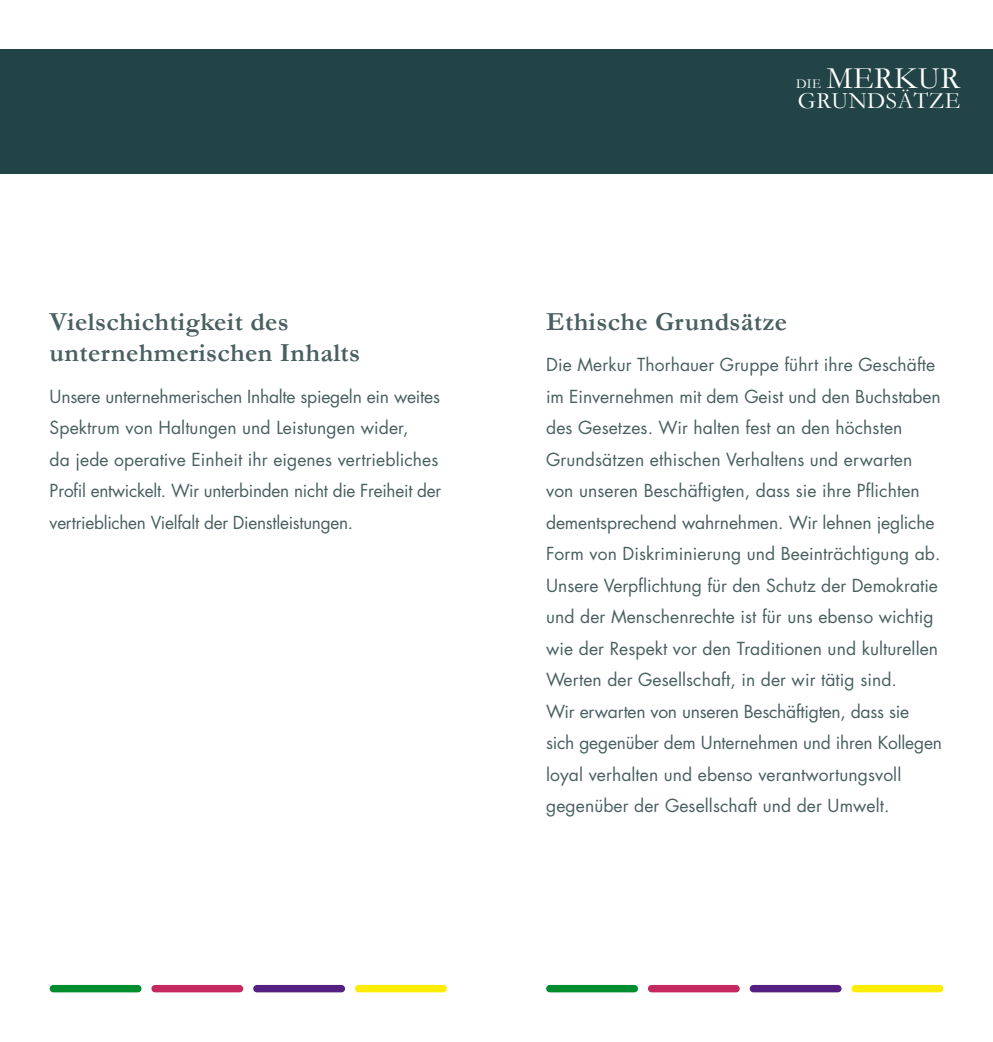
<style>
.page{position:relative;width:993px;height:1042px;background:#fff}
.page>*{position:absolute;margin:0;border:0;box-sizing:border-box;transform-origin:0 0}
.t1{font:31.32px "Garamond";letter-spacing:.015em;color:#fff}
.t2{font:700 26.25px/31.5px "Garamond";letter-spacing:.015em;color:#495f61}
.t3{font:23.62px "Garamond";letter-spacing:.015em;color:#fff}
.t4{font:17.5px/31.5px "Futura";letter-spacing:.005em;color:#495f61}
.t5{font:17.5px/31.5px "Futura";letter-spacing:-.015em;color:#495f61}
.t6{font:13.65px "Garamond";color:#fff}
</style>
<div class="page">
<div style="left:0;top:50px;width:992px;height:124px;background:#224446"></div>
<div style="left:50px;top:985px;width:91px;height:7px;background:#008d2d;border-radius:4px"></div>
<div style="left:546px;top:985px;width:91px;height:7px;background:#008d2d;border-radius:4px"></div>
<div style="left:151px;top:985px;width:92px;height:7px;background:#c6295f;border-radius:4px"></div>
<div style="left:647px;top:985px;width:92px;height:7px;background:#c6295f;border-radius:4px"></div>
<div style="left:253px;top:985px;width:92px;height:7px;background:#562082;border-radius:4px"></div>
<div style="left:749px;top:985px;width:92px;height:7px;background:#562082;border-radius:4px"></div>
<div style="left:355px;top:985px;width:91px;height:7px;background:#ffed00;border-radius:4px"></div>
<div style="left:851px;top:985px;width:92px;height:7px;background:#ffed00;border-radius:4px"></div>
<h2 class="t2" style="left:50px;top:305px;width:312px">Vielschichtigkeit des unternehmerischen Inhalts</h2>
<p class="t5" style="left:50px;top:380px;width:393px">Unsere unternehmerischen Inhalte spiegeln ein weites Spektrum von Haltungen und Leistungen wider,<br>da jede operative Einheit ihr eigenes vertriebliches Profil entwickelt. Wir unterbinden nicht die Freiheit der vertrieblichen Vielfalt der Dienstleistungen.</p>
<p class="t6" style="left:795px;top:76px;width:26px">DIE</p>
<h1 class="t1" style="left:826px;top:59px;width:135px">MERKUR</h1>
<h3 class="t3" style="left:797px;top:86px;width:164px">GRUNDSÄTZE</h3>
<h2 class="t2" style="left:546px;top:305px;width:242px">Ethische Grundsätze</h2>
<p class="t4" style="left:546px;top:349px;width:397px">Die Merkur Thorhauer Gruppe führt ihre Geschäfte im Einvernehmen mit dem Geist und den Buchstaben des Gesetzes. Wir halten fest an den höchsten Grundsätzen ethischen Verhaltens und erwarten von unseren Beschäftigten, dass sie ihre Pflichten dementsprechend wahrnehmen. Wir lehnen jegliche Form von Diskriminierung und Beeinträchtigung ab.<br>Unsere Verpflichtung für den Schutz der Demokratie und der Menschenrechte ist für uns ebenso wichtig wie der Respekt vor den Traditionen und kulturellen Werten der Gesellschaft, in der wir tätig sind.<br>Wir erwarten von unseren Beschäftigten, dass sie<br>sich gegenüber dem Unternehmen und ihren Kollegen loyal verhalten und ebenso verantwortungsvoll gegenüber der Gesellschaft und der Umwelt.</p>
</div>
